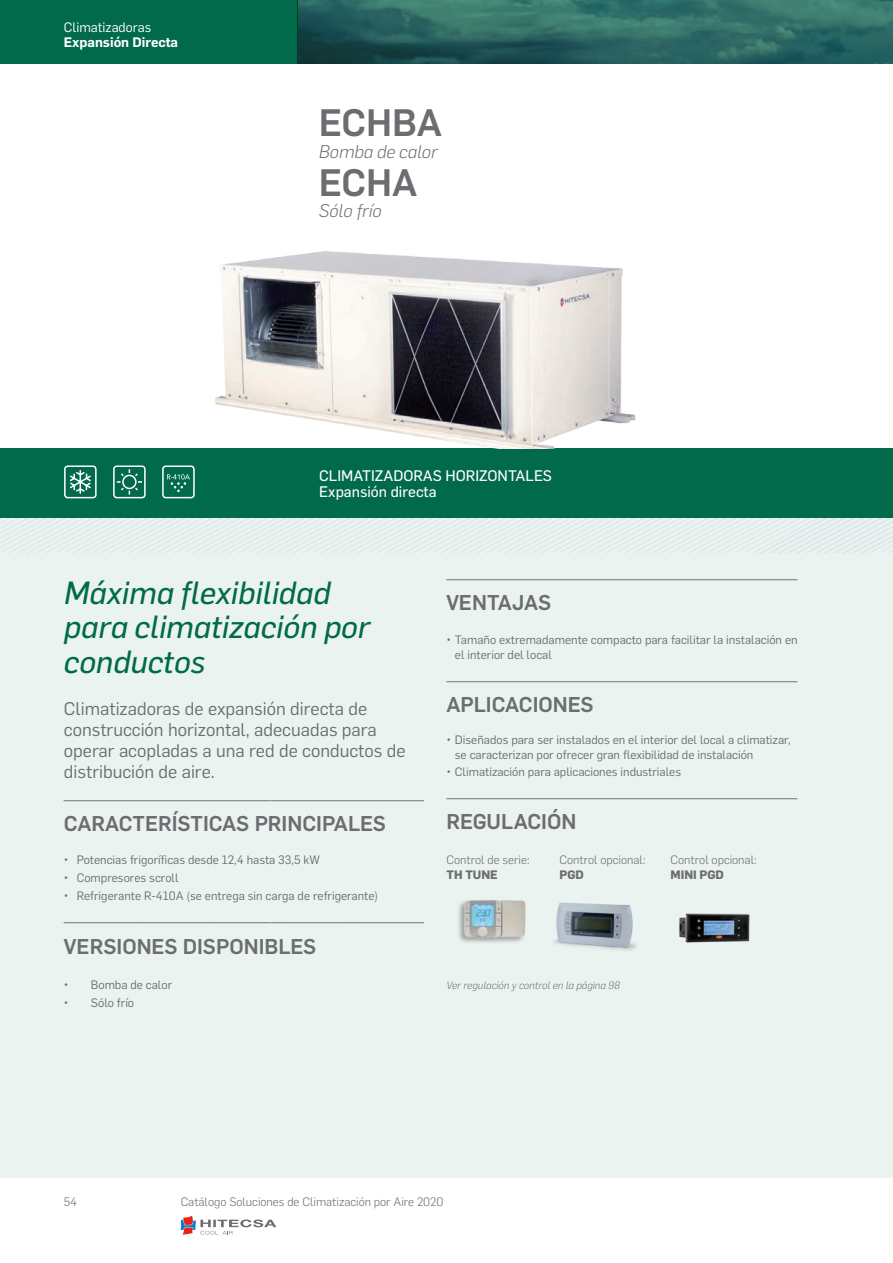
<style>
.page{position:relative;width:893px;height:1263px;background:#fff}
.page>*{position:absolute;margin:0;border:0;box-sizing:border-box;transform-origin:0 0}
.t1{font:500 37.5px "Flama";color:#6c6d70}
.t2{font:italic 31.5px/34.5px "Flama Basic";color:#006a4a}
.t3{font:500 21px "Flama";color:#6c6d70}
.t4{font:18px/21px "Flama";color:#6c6d70}
.t5{font:italic 300 18px "Flama";color:#6c6d70}
.t6{font:15px/16.5px "Flama Basic";color:#fff}
.t7{font:600 13.5px "Flama";color:#fff}
.t8{font:13.5px "Flama";color:#fff}
.t9{font:12px/15px "Flama";color:#6c6d70}
.t10{font:300 12px "Flama";color:#6c6d70}
.t11{font:700 12px "Flama";color:#6c6d70}
.t12{font:italic 300 10.5px "Flama";color:#6c6d70}
</style>
<div class="page">
<svg style="left:181px;top:1216px;width:95px;height:19px"></svg>
<div style="left:0;top:517px;width:893px;height:661px;background:#ebf3f0"></div>
<svg style="left:0;top:517px;width:893px;height:36px"></svg>
<div style="left:0;top:448px;width:893px;height:69px;background:#006a4a"></div>
<div style="left:113px;top:465px;width:33px;height:33px;border:2px solid #fff;border-radius:3px"></div>
<svg style="left:115px;top:468px;width:28px;height:28px"></svg>
<div style="left:64px;top:465px;width:33px;height:33px;border:2px solid #fff;border-radius:3px"></div>
<svg style="left:69px;top:470px;width:22px;height:24px"></svg>
<div style="left:162px;top:465px;width:33px;height:33px;border:2px solid #fff;border-radius:3px"></div>
<svg style="left:167px;top:474px;width:23px;height:18px"></svg>
<img style="left:215px;top:251px;width:421px;height:197px">
<img style="left:458px;top:900px;width:68px;height:43px">
<img style="left:554px;top:902px;width:83px;height:49px">
<img style="left:679px;top:913px;width:71px;height:30px">
<div style="left:0;top:0;width:298px;height:64px;background:#006a4a"></div>
<svg style="left:298px;top:0;width:595px;height:64px;background:#2c6661"></svg>
<p class="t8" style="left:64px;top:18px;width:89px">Climatizadoras</p>
<p class="t7" style="left:64px;top:32px;width:116px">Expansión Directa</p>
<h1 class="t1" style="left:319px;top:95px;width:124px">ECHBA</h1>
<h3 class="t5" style="left:319px;top:139px;width:120px">Bomba de calor</h3>
<h1 class="t1" style="left:319px;top:156px;width:100px">ECHA</h1>
<h3 class="t5" style="left:319px;top:198px;width:64px">Sólo frío</h3>
<p class="t6" style="left:319px;top:466px;width:234px">CLIMATIZADORAS HORIZONTALES<br>Expansión directa</p>
<h2 class="t2" style="left:64px;top:573px;width:308px">Máxima flexibilidad para climatización por conductos</h2>
<h3 class="t4" style="left:64px;top:697px;width:361px">Climatizadoras de expansión directa de construcción horizontal, adecuadas para operar acopladas a una red de conductos de distribución de aire. ________________________________________</h3>
<h3 class="t3" style="left:64px;top:809px;width:324px">CARACTERÍSTICAS PRINCIPALES</h3>
<p class="t9" style="left:64px;top:852px;width:258px">• Potencias frigoríficas desde 12,4 hasta 33,5 kW</p>
<p class="t9" style="left:64px;top:870px;width:116px">• Compresores scroll</p>
<p class="t9" style="left:64px;top:888px;width:316px">• Refrigerante R-410A (se entrega sin carga de refrigerante)</p>
<h3 class="t4" style="left:64px;top:903px;width:361px">________________________________________</h3>
<h3 class="t3" style="left:64px;top:931px;width:254px">VERSIONES DISPONIBLES</h3>
<p class="t9" style="left:64px;top:976px;width:110px">• Bomba de calor</p>
<p class="t9" style="left:64px;top:994px;width:72px">• Sólo frío</p>
<h3 class="t4" style="left:446px;top:560px;width:352px">_______________________________________</h3>
<h3 class="t3" style="left:446px;top:588px;width:106px">VENTAJAS</h3>
<p class="t9" style="left:455px;top:631px;width:344px;text-indent:-9px">• Tamaño extremadamente compacto para facilitar la instalación en el interior del local</p>
<h3 class="t4" style="left:446px;top:662px;width:352px">_______________________________________</h3>
<h3 class="t3" style="left:446px;top:690px;width:149px">APLICACIONES</h3>
<p class="t9" style="left:455px;top:731px;width:337px;text-indent:-9px">• Diseñados para ser instalados en el interior del local a climatizar, se caracterizan por ofrecer gran flexibilidad de instalación</p>
<p class="t9" style="left:446px;top:763px;width:236px">• Climatización para aplicaciones industriales</p>
<h3 class="t4" style="left:446px;top:779px;width:352px">_______________________________________</h3>
<h3 class="t3" style="left:446px;top:806px;width:132px">REGULACIÓN</h3>
<p class="t10" style="left:446px;top:852px;width:85px">Control de serie:</p>
<p class="t11" style="left:446px;top:866px;width:53px">TH TUNE</p>
<p class="t10" style="left:559px;top:852px;width:88px">Control opcional:</p>
<p class="t11" style="left:559px;top:866px;width:26px">PGD</p>
<p class="t10" style="left:671px;top:852px;width:88px">Control opcional:</p>
<p class="t11" style="left:671px;top:866px;width:55px">MINI PGD</p>
<p class="t12" style="left:446px;top:978px;width:175px">Ver regulación y control en la página 98</p>
<p class="t10" style="left:64px;top:1194px;width:15px">54</p>
<p class="t10" style="left:181px;top:1194px;width:264px">Catálogo Soluciones de Climatización por Aire 2020</p>
</div>
